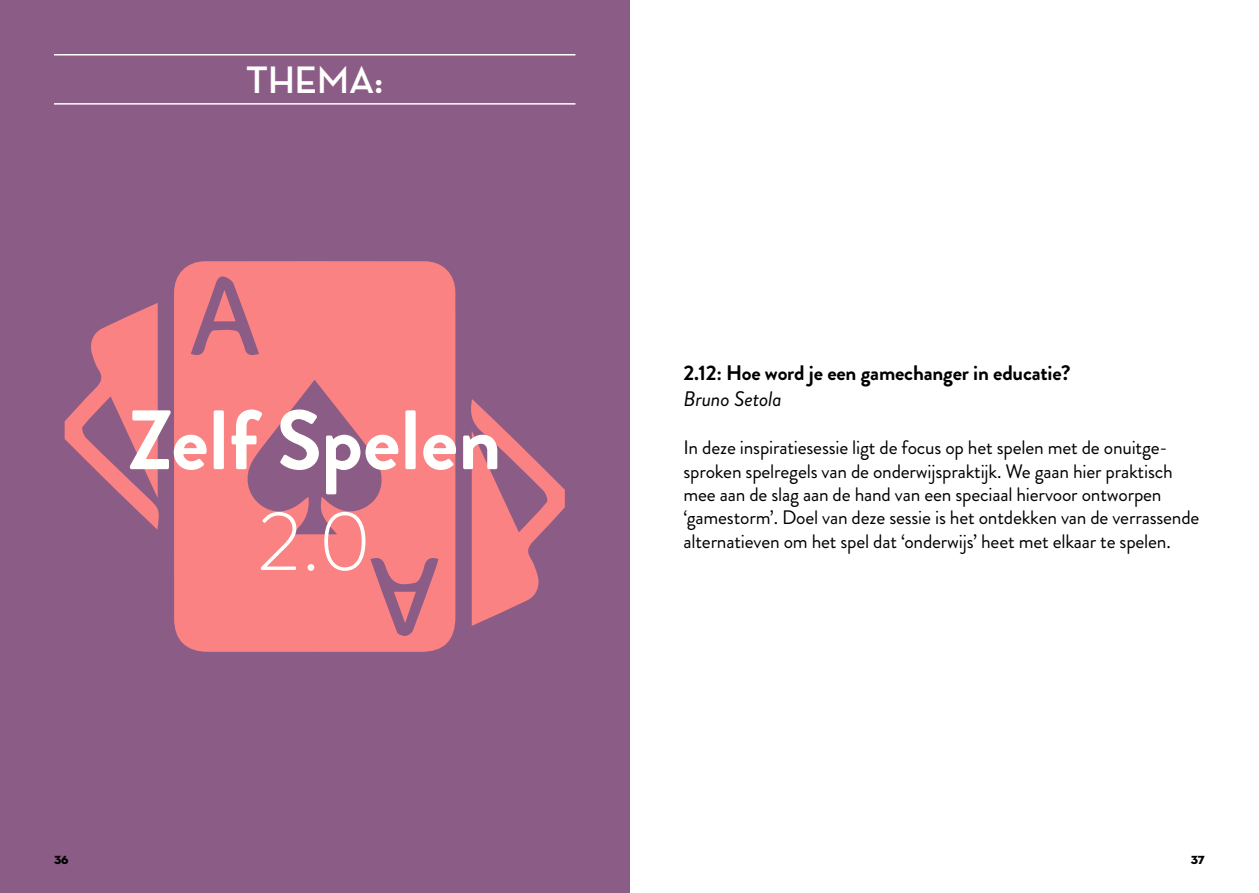
<style>
.page{position:relative;width:1259px;height:893px;background:#fff}
.page>*{position:absolute;margin:0;border:0;box-sizing:border-box;transform-origin:0 0}
.t1{font:700 84px "Brandon Grotesque";color:#fffffe}
.t2{font:300 84px "Brandon Grotesque";color:#fffffe}
.t3{font:700 39px "Neutra Disp";color:#fffffe}
.t4{font:700 21px "Brandon Grotesque";letter-spacing:-.01em;color:#000}
.t5{font:italic 21px "Brandon Grotesque";letter-spacing:-.01em;color:#000}
.t6{font:19.5px/23.4px "Brandon Grotesque";letter-spacing:-.01em;color:#000}
.t7{font:12px "Neutra Disp Titling";color:#000}
</style>
<div class="page">
<div style="left:0;top:0;width:629px;height:893px;background:#8b5c86"></div>
<svg style="left:65px;top:303px;width:94px;height:227px"></svg>
<svg style="left:471px;top:399px;width:94px;height:227px"></svg>
<svg style="left:174px;top:261px;width:281px;height:391px;background:#e97c83"></svg>
<svg style="left:394px;top:592px;width:22px;height:31px"></svg>
<svg style="left:213px;top:290px;width:23px;height:31px"></svg>
<hr style="left:54px;top:54px;width:521px;height:2px;background:#fff">
<hr style="left:54px;top:103px;width:521px;height:2px;background:#fff">
<h2 class="t3" style="left:246px;top:58px;width:139px">THEMA:</h2>
<h1 class="t1" style="left:128px;top:382px;width:375px">Zelf Spelen</h1>
<h1 class="t2" style="left:257px;top:484px;width:116px">2.0</h1>
<p class="t4" style="left:683px;top:358px;width:388px">2.12: Hoe word je een gamechanger in educatie?</p>
<p class="t5" style="left:683px;top:384px;width:100px">Bruno Setola</p>
<p class="t6" style="left:683px;top:436px;width:517px">In deze inspiratiesessie ligt de focus op het spelen met de onuitge&shy;sproken spelregels van de onderwijspraktijk. We gaan hier praktisch mee aan de slag aan de hand van een speciaal hiervoor ontworpen ‘gamestorm’. Doel van deze sessie is het ontdekken van de verrassende alternatieven om het spel dat ‘onderwijs’ heet met elkaar te spelen.</p>
<p class="t7" style="left:54px;top:852px;width:16px">36</p>
<p class="t7" style="left:1190px;top:852px;width:16px">37</p>
</div>
